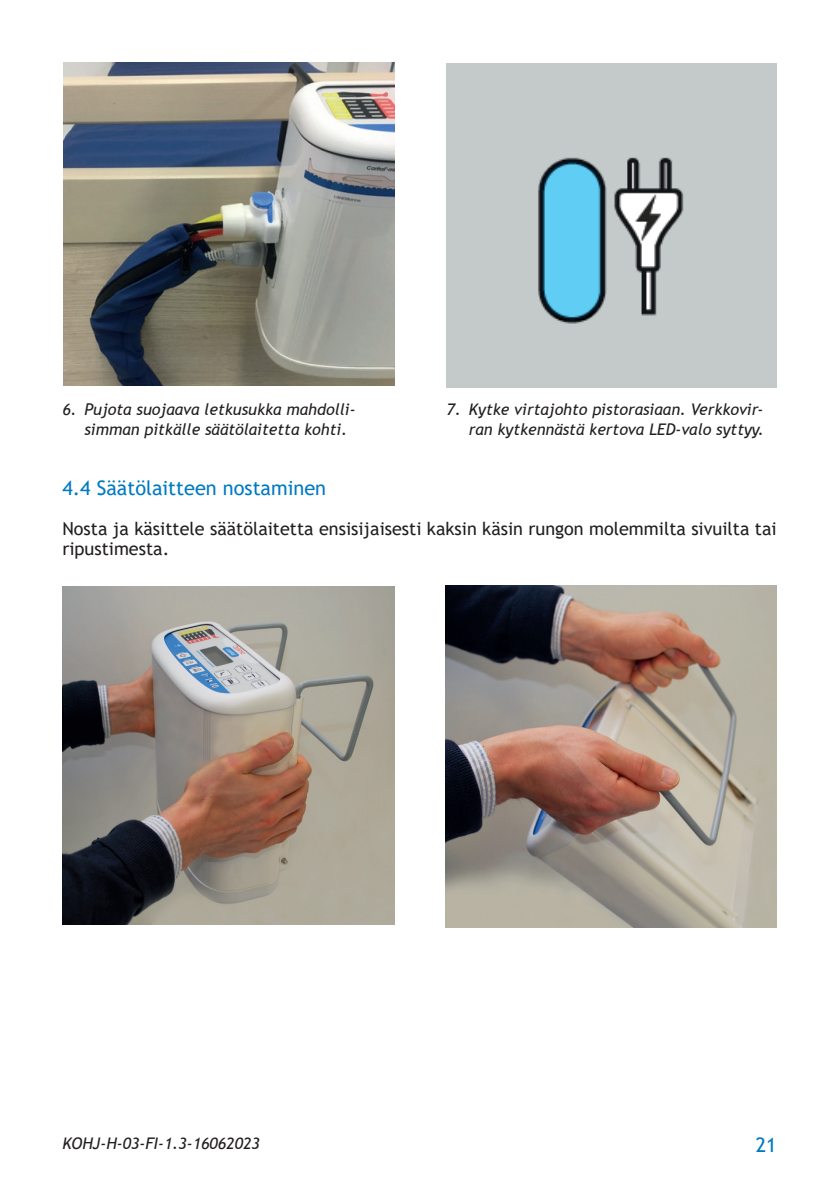
<style>
.page{position:relative;width:840px;height:1191px;background:#fff}
.page>*{position:absolute;margin:0;border:0;box-sizing:border-box;transform-origin:0 0}
.t1{font:20px "Trebuchet MS";color:#007ac2}
.t2{font:18px/20px "Trebuchet MS";color:#231f20}
.t3{font:italic 16px "Trebuchet MS";color:#231f20}
</style>
<div class="page">
<img style="left:64px;top:62px;width:330px;height:324px">
<img style="left:445px;top:585px;width:331px;height:342px">
<img style="left:62px;top:586px;width:332px;height:338px">
<img style="left:446px;top:64px;width:329px;height:324px">
<p class="t3" style="left:62px;top:399px;width:294px">6. Pujota suojaava letkusukka mahdolli-</p>
<p class="t3" style="left:446px;top:399px;width:318px">7. Kytke virtajohto pistorasiaan. Verkkovir-</p>
<p class="t3" style="left:84px;top:419px;width:264px">simman pitkälle säätölaitetta kohti.</p>
<p class="t3" style="left:468px;top:419px;width:296px">ran kytkennästä kertova LED-valo syttyy.</p>
<p class="t1" style="left:62px;top:475px;width:265px">4.4 Säätölaitteen nostaminen</p>
<p class="t2" style="left:62px;top:518px;width:715px">Nosta ja käsittele säätölaitetta ensisijaisesti kaksin käsin rungon molemmilta sivuilta tai ripustimesta.</p>
<p class="t3" style="left:62px;top:1133px;width:199px">KOHJ-H-03-FI-1.3-16062023</p>
<p class="t1" style="left:755px;top:1132px;width:22px">21</p>
</div>
